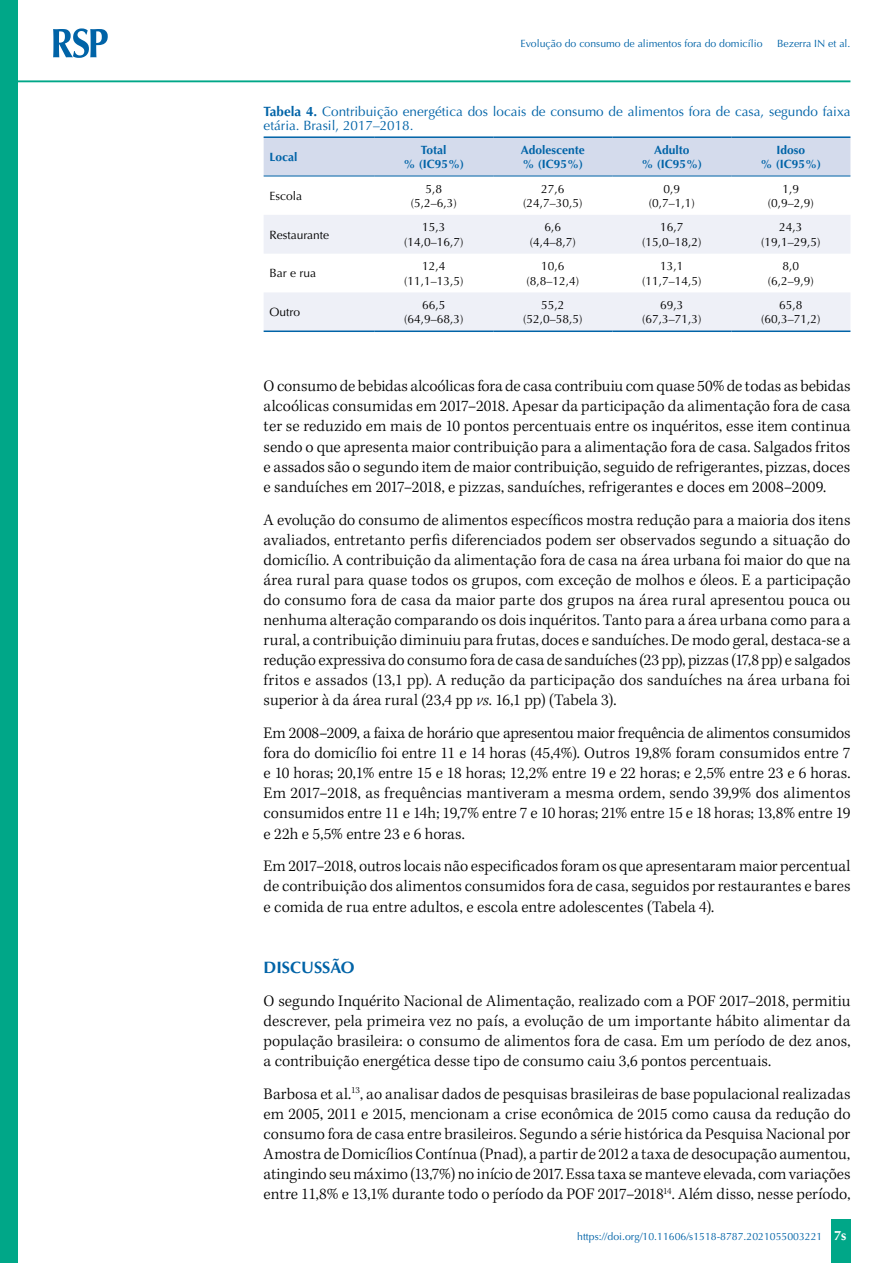
<style>
.page{position:relative;width:893px;height:1263px;background:#fff}
.page>*{position:absolute;margin:0;border:0;box-sizing:border-box;transform-origin:0 0}
.t1{font:300 16.5px/20.1px "Kepler Std";letter-spacing:.005em;color:#000;text-align:justify}
.t2{font:700 16.5px "Optima LT Std";color:#0063a7}
.t3{font:13.5px/14.2px "Optima LT Std";color:#0063a7}
.t4{font:700 13.5px "Optima LT Std";color:#fff}
.t5{font:12px/14.4px "Optima LT Std";color:#000;text-align:center}
.t6{font:700 12px/14.4px "Optima LT Std";color:#0063a7;text-align:center}
.t7{font:10.5px "Optima LT Std";color:#0063a7}
.s1{font-weight:700}
.s2{font-style:italic}
</style>
<div class="page">
<div style="left:831px;top:1220px;width:20px;height:43px;background:#00a788"></div>
<div style="left:0;top:0;width:18px;height:1263px;background:#00a788"></div>
<svg style="left:53px;top:28px;width:55px;height:30px"></svg>
<hr style="left:18px;top:80px;width:832px;height:2px;background:#00a788">
<div style="left:264px;top:138px;width:586px;height:38px;background:#d4dbec"></div>
<svg style="left:264px;top:215px;width:586px;height:115px;fill:#eef0f7"></svg>
<hr style="left:264px;top:136px;width:110px;height:2px;background:#0063a7">
<hr style="left:374px;top:136px;width:119px;height:2px;background:#0063a7">
<hr style="left:493px;top:136px;width:119px;height:2px;background:#0063a7">
<hr style="left:612px;top:136px;width:119px;height:2px;background:#0063a7">
<hr style="left:731px;top:136px;width:119px;height:2px;background:#0063a7">
<hr style="left:264px;top:176px;width:110px;height:1px;background:#0063a7">
<hr style="left:374px;top:176px;width:119px;height:1px;background:#0063a7">
<hr style="left:493px;top:176px;width:119px;height:1px;background:#0063a7">
<hr style="left:612px;top:176px;width:119px;height:1px;background:#0063a7">
<hr style="left:731px;top:176px;width:119px;height:1px;background:#0063a7">
<hr style="left:264px;top:330px;width:110px;height:2px;background:#0063a7">
<hr style="left:374px;top:330px;width:119px;height:2px;background:#0063a7">
<hr style="left:493px;top:330px;width:119px;height:2px;background:#0063a7">
<hr style="left:612px;top:330px;width:119px;height:2px;background:#0063a7">
<hr style="left:731px;top:330px;width:119px;height:2px;background:#0063a7">
<p class="t7" style="left:521px;top:37px;width:243px">Evolução do consumo de alimentos fora do domicílio</p>
<p class="t7" style="left:777px;top:37px;width:75px">Bezerra IN et al.</p>
<p class="t3" style="left:264px;top:105px;width:588px"><span class="s1">Tabela 4.</span> Contribuição energética dos locais de consumo de alimentos fora de casa, segundo faixa etária. Brasil, 2017–2018.</p>
<p class="t6" style="left:269px;top:150px;width:30px">Local</p>
<p class="t6" style="left:403px;top:143px;width:62px">Total<br>% (IC95%)</p>
<p class="t6" style="left:521px;top:143px;width:66px;text-align:left">Adolescente % (IC95%)</p>
<p class="t6" style="left:641px;top:143px;width:62px">Adulto<br>% (IC95%)</p>
<p class="t6" style="left:761px;top:143px;width:62px">Idoso<br>% (IC95%)</p>
<p class="t5" style="left:269px;top:189px;width:34px">Escola</p>
<p class="t5" style="left:411px;top:182px;width:48px">5,8 (5,2–6,3)</p>
<p class="t5" style="left:523px;top:182px;width:61px">27,6 (24,7–30,5)</p>
<p class="t5" style="left:649px;top:182px;width:48px">0,9 (0,7–1,1)</p>
<p class="t5" style="left:768px;top:182px;width:48px">1,9 (0,9–2,9)</p>
<p class="t5" style="left:269px;top:228px;width:61px">Restaurante</p>
<p class="t5" style="left:404px;top:220px;width:61px">15,3 (14,0–16,7)</p>
<p class="t5" style="left:530px;top:220px;width:48px">6,6 (4,4–8,7)</p>
<p class="t5" style="left:642px;top:220px;width:61px">16,7 (15,0–18,2)</p>
<p class="t5" style="left:761px;top:220px;width:61px">24,3 (19,1–29,5)</p>
<p class="t5" style="left:269px;top:266px;width:48px">Bar e rua</p>
<p class="t5" style="left:404px;top:259px;width:61px">12,4 (11,1–13,5)</p>
<p class="t5" style="left:526px;top:259px;width:54px">10,6 (8,8–12,4)</p>
<p class="t5" style="left:642px;top:259px;width:61px">13,1 (11,7–14,5)</p>
<p class="t5" style="left:768px;top:259px;width:48px">8,0 (6,2–9,9)</p>
<p class="t5" style="left:269px;top:305px;width:32px">Outro</p>
<p class="t5" style="left:404px;top:298px;width:61px">66,5 (64,9–68,3)</p>
<p class="t5" style="left:523px;top:298px;width:61px">55,2 (52,0–58,5)</p>
<p class="t5" style="left:642px;top:298px;width:61px">69,3 (67,3–71,3)</p>
<p class="t5" style="left:761px;top:298px;width:61px">65,8 (60,3–71,2)</p>
<p class="t1" style="left:264px;top:377px;width:588px">O consumo de bebidas alcoólicas fora de casa contribuiu com quase 50% de todas as bebidas alcoólicas consumidas em 2017–2018. Apesar da participação da alimentação fora de casa ter se reduzido em mais de 10 pontos percentuais entre os inquéritos, esse item continua sendo o que apresenta maior contribuição para a alimentação fora de casa. Salgados fritos e assados são o segundo item de maior contribuição, seguido de refrigerantes, pizzas, doces e sanduíches em 2017–2018, e pizzas, sanduíches, refrigerantes e doces em 2008–2009.</p>
<p class="t1" style="left:264px;top:510px;width:588px">A evolução do consumo de alimentos específicos mostra redução para a maioria dos itens avaliados, entretanto perfis diferenciados podem ser observados segundo a situação do domicílio. A contribuição da alimentação fora de casa na área urbana foi maior do que na área rural para quase todos os grupos, com exceção de molhos e óleos. E a participação do consumo fora de casa da maior parte dos grupos na área rural apresentou pouca ou nenhuma alteração comparando os dois inquéritos. Tanto para a área urbana como para a rural, a contribuição diminuiu para frutas, doces e sanduíches. De modo geral, destaca-se a redução expressiva do consumo fora de casa de sanduíches (23 pp), pizzas (17,8 pp) e salgados fritos e assados (13,1 pp). A redução da participação dos sanduíches na área urbana foi superior à da área rural (23,4 pp <span class="s2">vs</span>. 16,1 pp) (Tabela 3).</p>
<p class="t1" style="left:264px;top:724px;width:588px">Em 2008–2009, a faixa de horário que apresentou maior frequência de alimentos consumidos fora do domicílio foi entre 11 e 14 horas (45,4%). Outros 19,8% foram consumidos entre 7 e 10 horas; 20,1% entre 15 e 18 horas; 12,2% entre 19 e 22 horas; e 2,5% entre 23 e 6 horas.<br>Em 2017–2018, as frequências mantiveram a mesma ordem, sendo 39,9% dos alimentos consumidos entre 11 e 14h; 19,7% entre 7 e 10 horas; 21% entre 15 e 18 horas; 13,8% entre 19 e 22h e 5,5% entre 23 e 6 horas.</p>
<p class="t1" style="left:264px;top:857px;width:588px">Em 2017–2018, outros locais não especificados foram os que apresentaram maior percentual de contribuição dos alimentos consumidos fora de casa, seguidos por restaurantes e bares e comida de rua entre adultos, e escola entre adolescentes (Tabela 4).</p>
<p class="t2" style="left:264px;top:958px;width:93px">DISCUSSÃO</p>
<p class="t1" style="left:264px;top:991px;width:588px">O segundo Inquérito Nacional de Alimentação, realizado com a POF 2017–2018, permitiu descrever, pela primeira vez no país, a evolução de um importante hábito alimentar da população brasileira: o consumo de alimentos fora de casa. Em um período de dez anos, a contribuição energética desse tipo de consumo caiu 3,6 pontos percentuais.</p>
<p class="t1" style="left:264px;top:1084px;width:588px">Barbosa et al.<sup>13</sup>, ao analisar dados de pesquisas brasileiras de base populacional realizadas em 2005, 2011 e 2015, mencionam a crise econômica de 2015 como causa da redução do consumo fora de casa entre brasileiros. Segundo a série histórica da Pesquisa Nacional por Amostra de Domicílios Contínua (Pnad), a partir de 2012 a taxa de desocupação aumentou, atingindo seu máximo (13,7%) no início de 2017. Essa taxa se manteve elevada, com variações entre 11,8% e 13,1% durante todo o período da POF 2017–2018<sup>14</sup>. Além disso, nesse período,</p>
<p class="t7" style="left:577px;top:1230px;width:247px">https://doi.org/10.11606/s1518-8787.2021055003221</p>
<p class="t4" style="left:834px;top:1228px;width:14px">7s</p>
</div>
